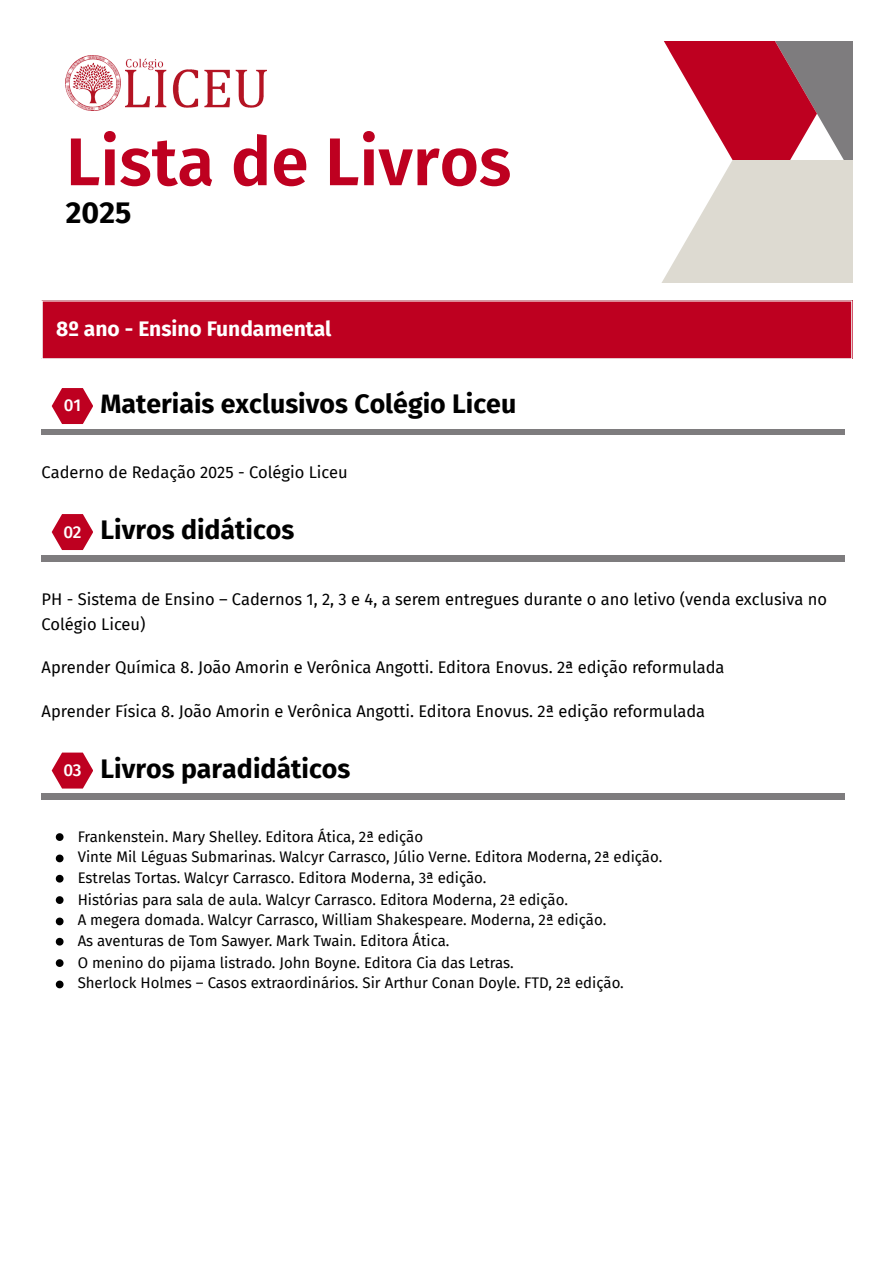
<style>
.page{position:relative;width:894px;height:1263px;background:#fff}
.page>*{position:absolute;margin:0;border:0;box-sizing:border-box;transform-origin:0 0}
.t1{font:600 67.5px "Fira Sans";color:#be0020}
.t2{font:700 30.3px "Fira Sans";color:#000}
.t3{font:700 26.7px "Fira Sans";color:#000}
.t4{font:700 21px "Fira Sans";color:#fff}
.t5{font:500 17.1px "Fira Sans";color:#fff}
.t6{font:16.5px/24.8px "Fira Sans";color:#000}
.t7{font:15px "Fira Sans";color:#000}
</style>
<div class="page">
<svg style="left:664px;top:42px;width:188px;height:118px"></svg>
<svg style="left:662px;top:160px;width:190px;height:122px;fill:#dddad1"></svg>
<img style="left:66px;top:56px;width:200px;height:55px">
<div style="left:42px;top:301px;width:809px;height:58px;background:#be0020"></div>
<hr style="left:42px;top:302px;width:1px;height:56px;background:#fff">
<hr style="left:850px;top:302px;width:2px;height:56px;background:#fff">
<hr style="left:42px;top:300px;width:810px;height:2px;background:#fff">
<hr style="left:42px;top:358px;width:810px;height:1px;background:#fff">
<svg style="left:52px;top:388px;width:41px;height:36px"></svg>
<div style="left:42px;top:429px;width:803px;height:5px;background:#7e7c7e"></div>
<svg style="left:52px;top:514px;width:41px;height:36px"></svg>
<div style="left:42px;top:555px;width:803px;height:7px;background:#7e7c7e"></div>
<svg style="left:52px;top:753px;width:41px;height:35px"></svg>
<div style="left:42px;top:793px;width:803px;height:7px;background:#7e7c7e"></div>
<svg style="left:56px;top:833px;width:7px;height:8px"></svg>
<svg style="left:56px;top:855px;width:7px;height:7px"></svg>
<svg style="left:56px;top:875px;width:7px;height:7px"></svg>
<svg style="left:56px;top:896px;width:7px;height:8px"></svg>
<svg style="left:56px;top:918px;width:7px;height:7px"></svg>
<svg style="left:56px;top:938px;width:7px;height:7px"></svg>
<svg style="left:56px;top:959px;width:7px;height:8px"></svg>
<svg style="left:56px;top:981px;width:7px;height:7px"></svg>
<p class="t1" style="left:66px;top:122px;width:447px">Lista de Livros</p>
<p class="t2" style="left:66px;top:195px;width:67px">2025</p>
<p class="t4" style="left:56px;top:317px;width:276px">8º ano - Ensino Fundamental</p>
<p class="t5" style="left:64px;top:395px;width:19px">01</p>
<p class="t3" style="left:100px;top:388px;width:417px">Materiais exclusivos Colégio Liceu</p>
<h2 class="t6" style="left:42px;top:460px;width:307px">Caderno de Redação 2025 - Colégio Liceu</h2>
<p class="t5" style="left:63px;top:521px;width:20px">02</p>
<p class="t3" style="left:100px;top:514px;width:195px">Livros didáticos</p>
<h2 class="t6" style="left:42px;top:587px;width:786px">PH - Sistema de Ensino – Cadernos 1, 2, 3 e 4, a serem entregues durante o ano letivo (venda exclusiva no<br>Colégio Liceu)</h2>
<h2 class="t6" style="left:42px;top:655px;width:684px">Aprender Química 8. João Amorin e Verônica Angotti. Editora Enovus. 2ª edição reformulada</h2>
<h2 class="t6" style="left:42px;top:699px;width:665px">Aprender Física 8. João Amorin e Verônica Angotti. Editora Enovus. 2ª edição reformulada</h2>
<p class="t5" style="left:63px;top:760px;width:20px">03</p>
<p class="t3" style="left:100px;top:753px;width:251px">Livros paradidáticos</p>
<p class="t7" style="left:78px;top:827px;width:347px">Frankenstein. Mary Shelley. Editora Ática, 2ª edição</p>
<p class="t7" style="left:78px;top:848px;width:586px">Vinte Mil Léguas Submarinas. Walcyr Carrasco, Júlio Verne. Editora Moderna, 2ª edição.</p>
<p class="t7" style="left:78px;top:869px;width:410px">Estrelas Tortas. Walcyr Carrasco. Editora Moderna, 3ª edição.</p>
<p class="t7" style="left:78px;top:890px;width:491px">Histórias para sala de aula. Walcyr Carrasco. Editora Moderna, 2ª edição.</p>
<p class="t7" style="left:78px;top:911px;width:530px">A megera domada. Walcyr Carrasco, William Shakespeare. Moderna, 2ª edição.</p>
<p class="t7" style="left:78px;top:932px;width:373px">As aventuras de Tom Sawyer. Mark Twain. Editora Ática.</p>
<p class="t7" style="left:78px;top:953px;width:437px">O menino do pijama listrado. John Boyne. Editora Cia das Letras.</p>
<p class="t7" style="left:78px;top:974px;width:547px">Sherlock Holmes – Casos extraordinários. Sir Arthur Conan Doyle. FTD, 2ª edição.</p>
</div>
